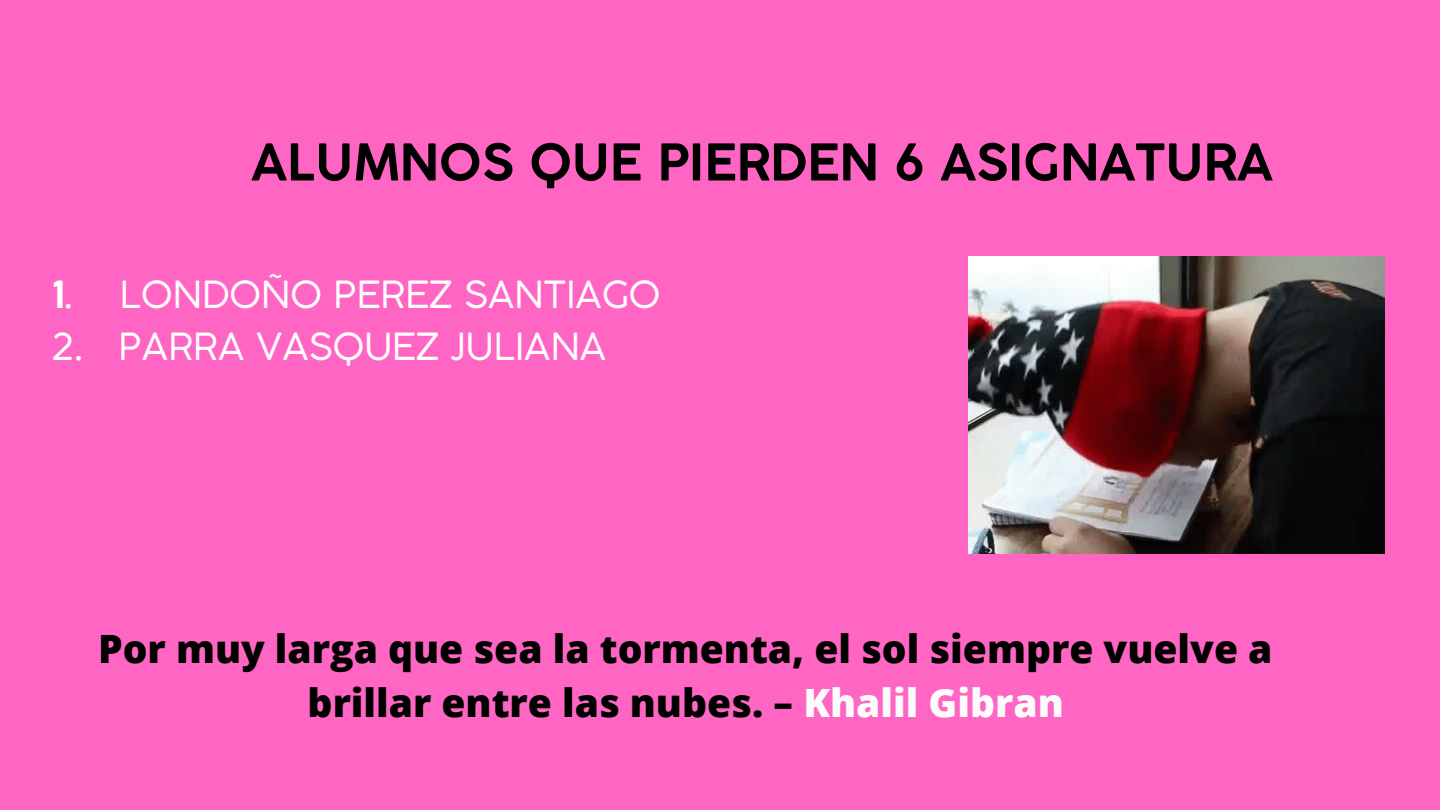
<style>
.page{position:relative;width:1440px;height:810px;background:#ff66c4}
.page>*{position:absolute;margin:0;border:0;box-sizing:border-box;transform-origin:0 0}
.t1{font:700 50px "Coco Gothic";color:#000}
.t2{font:800 39px/54px "Open Sans";color:#000;text-align:center}
.t3{font:37px "Coco Gothic";color:#fff}
.s1{font-weight:700}
.s2{color:#fcfbfc}
</style>
<div class="page">
<img style="left:968px;top:256px;width:417px;height:297px">
<p class="t1" style="left:251px;top:143px;width:1023px">ALUMNOS QUE PIERDEN 6 ASIGNATURA</p>
<p class="t3" style="left:51px;top:281px;width:611px"><span class="s1">1</span>. LONDOÑO PEREZ SANTIAGO</p>
<p class="t3" style="left:51px;top:332px;width:557px">2. PARRA VASQUEZ JULIANA</p>
<p class="t2" style="left:98px;top:621px;width:1176px">Por muy larga que sea la tormenta, el sol siempre vuelve a brillar entre las nubes. – <span class="s2">Khalil Gibran</span></p>
</div>
